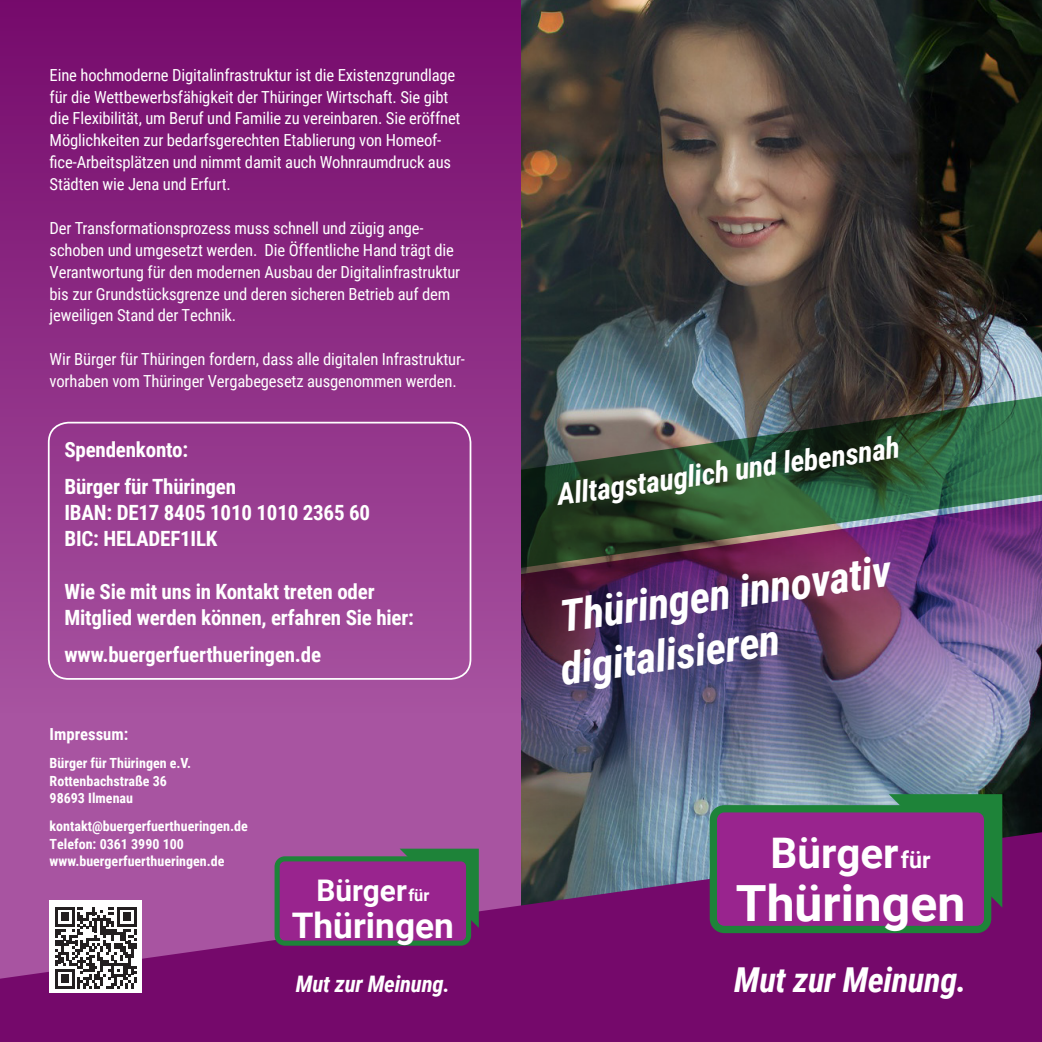
<style>
.page{position:relative;width:1042px;height:1042px;background:#fff}
.page>*{position:absolute;margin:0;border:0;box-sizing:border-box;transform-origin:0 0}
.t1{font:700 49.88px "Roboto";color:#fff}
.t2{font:italic 700 43.75px/52.5px "Roboto Condensed";color:#fff}
.t3{font:700 42.18px "Roboto";color:#fff}
.t4{font:700 35.18px "Roboto";color:#fff}
.t5{font:italic 700 34.3px "Roboto Condensed";letter-spacing:-.01em;color:#fff}
.t6{font:italic 700 29.75px "Roboto Condensed";color:#fff}
.t7{font:700 29.75px "Roboto";color:#fff}
.t8{font:italic 700 22.75px "Roboto Condensed";letter-spacing:-.01em;color:#fff}
.t9{font:700 21px/26.2px "Roboto Condensed";letter-spacing:-.01em;color:#fff}
.t10{font:16.62px/21.9px "Roboto Condensed";letter-spacing:-.01em;color:#fff}
.t11{font:700 16.62px "Roboto Condensed";color:#fff}
.t12{font:700 14px/17.5px "Roboto Condensed";color:#fff}
.s1{font-size:16.45px}
.s2{font-size:23.1px}
</style>
<div class="page">
<img style="left:521px;top:0;width:521px;height:392px">
<img style="left:521px;top:575px;width:521px;height:257px">
<img style="left:521px;top:392px;width:521px;height:183px">
<div style="left:0;top:0;width:521px;height:1042px;background:#a854a1"></div>
<svg style="left:0;top:832px;width:1042px;height:210px;fill:#75096b"></svg>
<div style="left:0;top:0;width:521px;height:712px;background:linear-gradient(to bottom,#750a6b,#a753a0)"></div>
<div style="left:50px;top:900px;width:92px;height:92px;background:#fff"></div>
<svg style="left:55px;top:907px;width:82px;height:81px"></svg>
<svg style="left:400px;top:848px;width:79px;height:80px"></svg>
<div style="left:274px;top:856px;width:197px;height:89px;background:#1e8339;border-radius:10px"></div>
<div style="left:280px;top:861px;width:186px;height:79px;background:#99248e;border-radius:5px"></div>
<svg style="left:889px;top:794px;width:113px;height:113px;background:#23813e"></svg>
<div style="left:710px;top:805px;width:281px;height:128px;background:#1e8339;border-radius:15px"></div>
<div style="left:717px;top:812px;width:267px;height:114px;background:#99248e;border-radius:7px"></div>
<div style="left:48px;top:422px;width:423px;height:258px;border:2px solid #fff;border-radius:20px"></div>
<p class="t10" style="left:50px;top:63px;width:412px">Eine hochmoderne Digitalinfrastruktur ist die Existenzgrundlage für die Wettbewerbsfähigkeit der Thüringer Wirtschaft. Sie gibt die Flexibilität, um Beruf und Familie zu vereinbaren. Sie eröffnet Möglichkeiten zur bedarfsgerechten Etablierung von Homeof&shy;fice-Arbeitsplätzen und nimmt damit auch Wohnraumdruck aus Städten wie Jena und Erfurt.</p>
<p class="t10" style="left:50px;top:216px;width:412px">Der Transformationsprozess muss schnell und zügig ange&shy;schoben und umgesetzt werden. Die Öffentliche Hand trägt die Verantwortung für den modernen Ausbau der Digitalinfrastruktur bis zur Grundstücksgrenze und deren sicheren Betrieb auf dem jeweiligen Stand der Technik.</p>
<p class="t10" style="left:50px;top:348px;width:417px">Wir Bürger für Thüringen fordern, dass alle digitalen Infrastruktur&shy;vorhaben vom Thüringer Vergabegesetz ausgenommen werden.</p>
<p class="t9" style="left:64px;top:430px;width:173px;line-height:36.8px">Spendenkonto:<br>Bürger für Thüringen</p>
<p class="t9" style="left:64px;top:499px;width:307px">IBAN: DE17 8405 1010 1010 2365 60<br>BIC: HELADEF1ILK</p>
<p class="t9" style="left:64px;top:577px;width:351px">Wie Sie mit uns in Kontakt treten oder<br>Mitglied werden können, erfahren Sie hier:</p>
<p class="t9" style="left:64px;top:640px;width:258px">www.buergerfuerthueringen.de</p>
<p class="t11" style="left:50px;top:723px;width:80px">Impressum:</p>
<p class="t12" style="left:50px;top:754px;width:143px">Bürger für Thüringen e.V.<br>Rottenbachstraße 36<br>98693 Ilmenau</p>
<p class="t12" style="left:50px;top:817px;width:200px">kontakt@buergerfuerthueringen.de<br>Telefon: 0361 3990 100 www.buergerfuerthueringen.de</p>
<h3 class="t7" style="left:316px;top:869px;width:115px">Bürger<span class="s1">für</span></h3>
<h3 class="t4" style="left:292px;top:900px;width:164px">Thüringen</h3>
<h3 class="t8" style="left:296px;top:968px;width:156px">Mut zur Meinung.</h3>
<h3 class="t6" style="left:554px;top:474px;width:347px;rotate:-8deg">Alltagstauglich und lebensnah</h3>
<h2 class="t2" style="left:549px;top:590px;width:342px;rotate:-8deg">Thüringen innovativ digitalisieren</h2>
<h3 class="t3" style="left:770px;top:823px;width:161px">Bürger<span class="s2">für</span></h3>
<h1 class="t1" style="left:736px;top:868px;width:231px">Thüringen</h1>
<h3 class="t5" style="left:734px;top:956px;width:234px">Mut zur Meinung.</h3>
</div>
